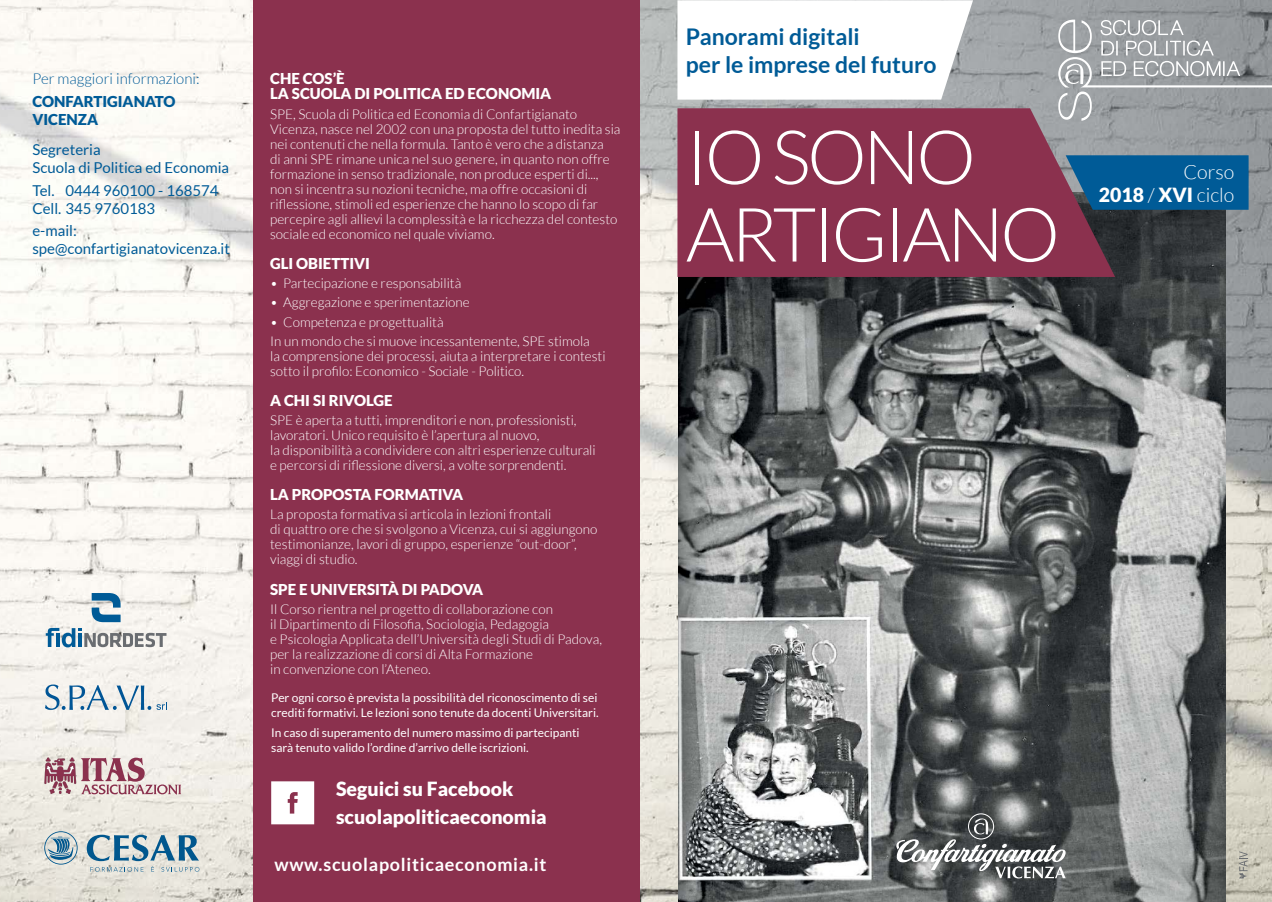
<style>
.page{position:relative;width:1272px;height:902px;background:#fff}
.page>*{position:absolute;margin:0;border:0;box-sizing:border-box;transform-origin:0 0}
.t1{font:300 75px/77.4px "Lato";letter-spacing:-.05em;color:#fff}
.t2{font:700 22.95px/27.6px "Lato";color:#005b97}
.t3{font:900 19.5px/27.3px "Lato";color:#fff}
.t4{font:300 19.5px/23.4px "Lato";color:#fff;text-align:right}
.t5{font:700 18px "Lato";letter-spacing:.04em;color:#fff}
.t6{font:15px/18px "Lato";color:#005b97}
.t7{font:900 15px/15px "Lato";color:#fff}
.t8{font:300 15px "Lato";color:#005b97}
.t9{font:900 15px/18px "Lato";color:#005b97}
.t10{font:300 13.5px/15px "Lato";color:#fff}
.t11{font:12px/15px "Lato";color:#fff}
.s1{font-weight:900}
</style>
<div class="page">
<img style="left:0;top:0;width:1271px;height:901px">
<img style="left:678px;top:210px;width:547px;height:691px">
<svg style="left:1239px;top:851px;width:8px;height:27px"></svg>
<svg style="left:1058px;top:20px;width:213px;height:101px;background:#a1a5a8"></svg>
<svg style="left:893px;top:813px;width:173px;height:65px;background:#6c7070"></svg>
<svg style="left:677px;top:108px;width:438px;height:169px;background:#8a3752"></svg>
<svg style="left:677px;top:0;width:296px;height:100px"></svg>
<svg style="left:1065px;top:155px;width:183px;height:55px;background:#0a5b93"></svg>
<div style="left:253px;top:0;width:386px;height:901px;background:#8b314e"></div>
<svg style="left:44px;top:757px;width:137px;height:37px;background:#cbabaf"></svg>
<svg style="left:87px;top:834px;width:112px;height:37px;background:#a1b9c3"></svg>
<svg style="left:44px;top:831px;width:34px;height:33px"></svg>
<svg style="left:271px;top:781px;width:43px;height:43px;background:#f5eef0"></svg>
<svg style="left:92px;top:593px;width:29px;height:29px"></svg>
<svg style="left:46px;top:628px;width:120px;height:19px"></svg>
<svg style="left:45px;top:684px;width:121px;height:25px;background:#c1d0d9"></svg>
<p class="t8" style="left:32px;top:70px;width:169px">Per maggiori informazioni:</p>
<p class="t9" style="left:32px;top:92px;width:144px">CONFARTIGIANATO<br>VICENZA</p>
<p class="t6" style="left:32px;top:141px;width:198px">Segreteria<br>Scuola di Politica ed Economia</p>
<p class="t6" style="left:32px;top:181px;width:188px">Tel. 0444 960100 - 168574<br>Cell. 345 9760183</p>
<p class="t6" style="left:32px;top:221px;width:199px">e-mail: spe@confartigianatovicenza.it</p>
<p class="t7" style="left:270px;top:71px;width:283px">CHE COS’È<br>LA SCUOLA DI POLITICA ED ECONOMIA</p>
<p class="t10" style="left:270px;top:106px;width:352px">SPE, Scuola di Politica ed Economia di Confartigianato Vicenza, nasce nel 2002 con una proposta del tutto inedita sia nei contenuti che nella formula. Tanto è vero che a distanza<br>di anni SPE rimane unica nel suo genere, in quanto non offre formazione in senso tradizionale, non produce esperti di..., non si incentra su nozioni tecniche, ma offre occasioni di riflessione, stimoli ed esperienze che hanno lo scopo di far percepire agli allievi la complessità e la ricchezza del contesto sociale ed economico nel quale viviamo.</p>
<p class="t7" style="left:270px;top:255px;width:101px">GLI OBIETTIVI</p>
<p class="t10" style="left:270px;top:275px;width:193px">• Partecipazione e responsabilità</p>
<p class="t10" style="left:270px;top:294px;width:201px">• Aggregazione e sperimentazione</p>
<p class="t10" style="left:270px;top:312px;width:321px;line-height:19.2px">• Competenza e progettualità<br>In un mondo che si muove incessantemente, SPE stimola</p>
<p class="t10" style="left:270px;top:348px;width:337px">la comprensione dei processi, aiuta a interpretare i contesti sotto il profilo: Economico - Sociale - Politico.</p>
<p class="t7" style="left:270px;top:392px;width:124px">A CHI SI RIVOLGE</p>
<p class="t10" style="left:270px;top:412px;width:327px">SPE è aperta a tutti, imprenditori e non, professionisti, lavoratori. Unico requisito è l’apertura al nuovo,<br>la disponibilità a condividere con altri esperienze culturali e percorsi di riflessione diversi, a volte sorprendenti.</p>
<p class="t7" style="left:270px;top:487px;width:195px">LA PROPOSTA FORMATIVA</p>
<p class="t10" style="left:270px;top:506px;width:329px">La proposta formativa si articola in lezioni frontali<br>di quattro ore che si svolgono a Vicenza, cui si aggiungono testimonianze, lavori di gruppo, esperienze “out-door”, viaggi di studio.</p>
<p class="t7" style="left:270px;top:581px;width:215px">SPE E UNIVERSITÀ DI PADOVA</p>
<p class="t10" style="left:270px;top:601px;width:333px">Il Corso rientra nel progetto di collaborazione con<br>il Dipartimento di Filosofia, Sociologia, Pedagogia<br>e Psicologia Applicata dell’Università degli Studi di Padova, per la realizzazione di corsi di Alta Formazione<br>in convenzione con l’Ateneo.</p>
<p class="t11" style="left:271px;top:690px;width:329px">Per ogni corso è prevista la possibilità del riconoscimento di sei crediti formativi. Le lezioni sono tenute da docenti Universitari.</p>
<p class="t11" style="left:271px;top:724px;width:310px">In caso di superamento del numero massimo di partecipanti sarà tenuto valido l’ordine d’arrivo delle iscrizioni.</p>
<h3 class="t3" style="left:336px;top:775px;width:212px">Seguici su Facebook scuolapoliticaeconomia</h3>
<h3 class="t5" style="left:274px;top:852px;width:273px">www.scuolapoliticaeconomia.it</h3>
<h2 class="t2" style="left:686px;top:23px;width:252px">Panorami digitali<br>per le imprese del futuro</h2>
<h1 class="t1" style="left:686px;top:116px;width:375px">IO SONO<br>ARTIGIANO</h1>
<h3 class="t4" style="left:1098px;top:159px;width:137px">Corso<br><span class="s1">2018</span> / <span class="s1">XVI</span> ciclo</h3>
</div>
